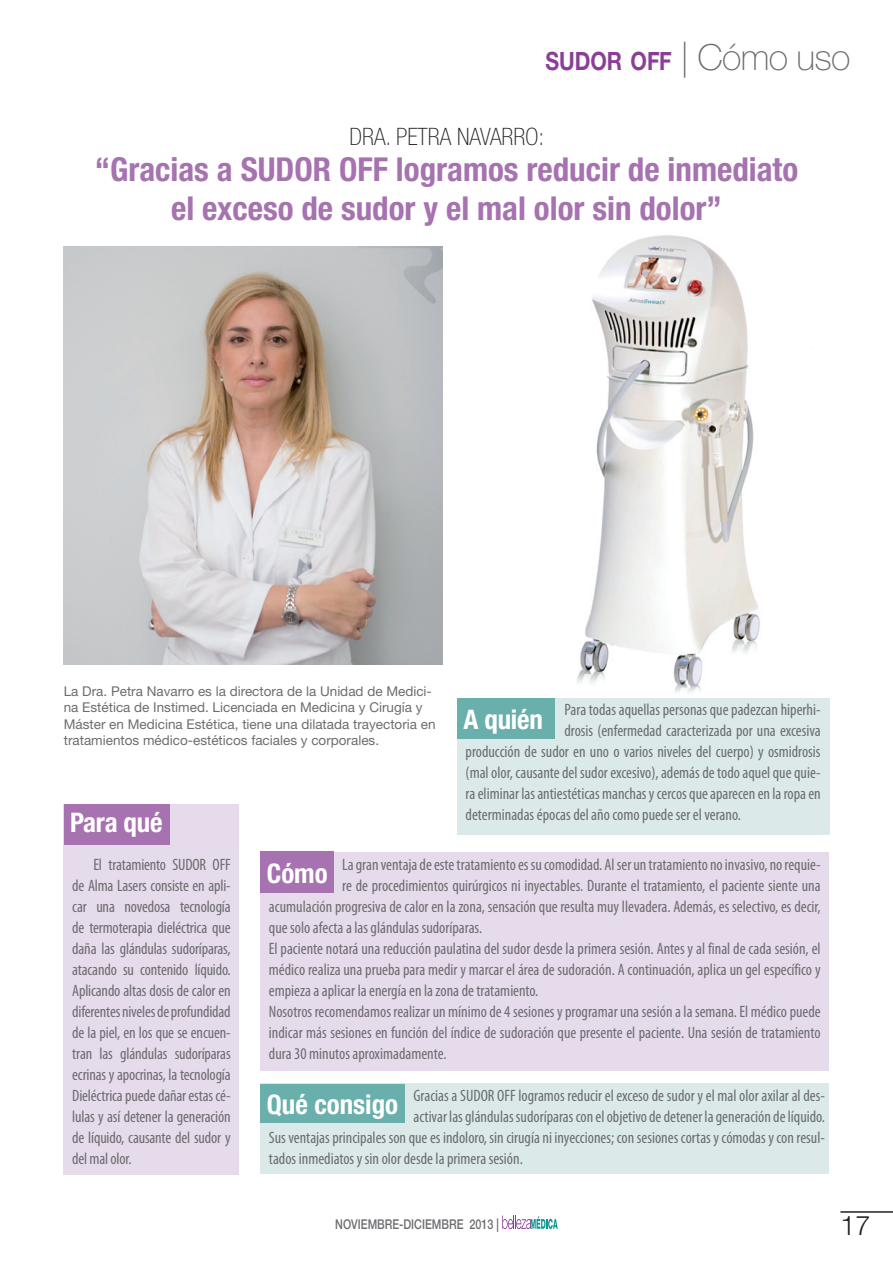
<style>
.page{position:relative;width:893px;height:1263px;background:#fff}
.page>*{position:absolute;margin:0;border:0;box-sizing:border-box;transform-origin:0 0}
.t1{font:700 condensed 33px/39px "Helvetica Neue LT Std";color:#a672b0;text-align:center}
.t2{font:700 condensed 27px "Helvetica Neue LT Std";color:#fff}
.t3{font:300 27px "Helvetica Neue LT Std";color:#231f20}
.t4{font:700 25.2px "Helvetica Neue LT Std";color:#8b3e97;scale:.84 1}
.t5{font:100 condensed 24px "Helvetica Neue LT Std";color:#231f20}
.t6{font:condensed 16.5px/21px "Myriad Pro";color:#6c6d70;text-align:justify}
.t7{font:13.5px/16.5px "Helvetica Neue LT Std";color:#6c6d70}
.t8{font:500 13.5px "Helvetica Neue LT Std";color:#6c6d70;scale:.8 1}
.s1{font-weight:100;font-size:36px;color:#6c6d70}
</style>
<div class="page">
<svg style="left:502px;top:1215px;width:56px;height:14px"></svg>
<hr style="left:840px;top:1211px;width:53px;height:2px;background:#231f20">
<img style="left:577px;top:235px;width:183px;height:458px">
<div style="left:457px;top:698px;width:372px;height:136px;background:#dbe9e8"></div>
<div style="left:457px;top:699px;width:98px;height:40px;background:#69afab"></div>
<div style="left:260px;top:852px;width:569px;height:219px;background:#e6dbeb"></div>
<div style="left:260px;top:852px;width:74px;height:39px;background:#a672b0"></div>
<div style="left:260px;top:1084px;width:569px;height:90px;background:#dbe9e8"></div>
<div style="left:260px;top:1084px;width:145px;height:38px;background:#69afab"></div>
<div style="left:64px;top:804px;width:175px;height:370px;background:#e6dbeb"></div>
<div style="left:260px;top:855px;width:74px;height:37px;background:#a672b0"></div>
<div style="left:64px;top:804px;width:106px;height:40px;background:#a672b0"></div>
<img style="left:64px;top:247px;width:378px;height:417px">
<h3 class="t4" style="left:545px;top:45px;width:365px">SUDOR OFF <span class="s1">| Cómo uso</span></h3>
<h3 class="t5" style="left:350px;top:123px;width:196px">DRA. PETRA NAVARRO:</h3>
<h1 class="t1" style="left:95px;top:149px;width:705px">“Gracias a SUDOR OFF logramos reducir de inmediato el exceso de sudor y el mal olor sin dolor”</h1>
<p class="t7" style="left:64px;top:682px;width:373px">La Dra. Petra Navarro es la directora de la Unidad de Medici&shy;na Estética de Instimed. Licenciada en Medicina y Cirugía y Máster en Medicina Estética, tiene una dilatada trayectoria en tratamientos médico-estéticos faciales y corporales.</p>
<p class="t6" style="left:564px;top:699px;width:258px">Para todas aquellas personas que padezcan hiperhi-</p>
<p class="t6" style="left:564px;top:720px;width:258px">drosis (enfermedad caracterizada por una excesiva</p>
<p class="t6" style="left:466px;top:741px;width:356px">producción de sudor en uno o varios niveles del cuerpo) y osmidrosis</p>
<p class="t6" style="left:466px;top:762px;width:357px">(mal olor, causante del sudor excesivo), además de todo aquel que quie-</p>
<p class="t6" style="left:466px;top:783px;width:357px">ra eliminar las antiestéticas manchas y cercos que aparecen en la ropa en</p>
<p class="t6" style="left:466px;top:804px;width:277px">determinadas épocas del año como puede ser el verano.</p>
<p class="t6" style="left:342px;top:853px;width:480px">La gran ventaja de este tratamiento es su comodidad. Al ser un tratamiento no invasivo, no requie-</p>
<p class="t6" style="left:342px;top:874px;width:480px">re de procedimientos quirúrgicos ni inyectables. Durante el tratamiento, el paciente siente una</p>
<p class="t6" style="left:269px;top:895px;width:553px">acumulación progresiva de calor en la zona, sensación que resulta muy llevadera. Además, es selectivo, es decir,</p>
<p class="t6" style="left:269px;top:916px;width:215px">que solo afecta a las glándulas sudoríparas.</p>
<p class="t6" style="left:269px;top:937px;width:553px">El paciente notará una reducción paulatina del sudor desde la primera sesión. Antes y al final de cada sesión, el</p>
<p class="t6" style="left:269px;top:958px;width:553px">médico realiza una prueba para medir y marcar el área de sudoración. A continuación, aplica un gel específico y</p>
<p class="t6" style="left:269px;top:979px;width:271px">empieza a aplicar la energía en la zona de tratamiento.</p>
<p class="t6" style="left:269px;top:1000px;width:553px">Nosotros recomendamos realizar un mínimo de 4 sesiones y programar una sesión a la semana. El médico puede</p>
<p class="t6" style="left:269px;top:1021px;width:553px">indicar más sesiones en función del índice de sudoración que presente el paciente. Una sesión de tratamiento</p>
<p class="t6" style="left:269px;top:1042px;width:179px">dura 30 minutos aproximadamente.</p>
<p class="t6" style="left:414px;top:1084px;width:413px">Gracias a SUDOR OFF logramos reducir el exceso de sudor y el mal olor axilar al des-</p>
<p class="t6" style="left:414px;top:1105px;width:413px">activar las glándulas sudoríparas con el objetivo de detener la generación de líquido.</p>
<p class="t6" style="left:269px;top:1126px;width:557px">Sus ventajas principales son que es indoloro, sin cirugía ni inyecciones; con sesiones cortas y cómodas y con resul-</p>
<p class="t6" style="left:269px;top:1147px;width:255px">tados inmediatos y sin olor desde la primera sesión.</p>
<h2 class="t2" style="left:463px;top:703px;width:81px">A quién</h2>
<h2 class="t2" style="left:70px;top:806px;width:94px">Para qué</h2>
<p class="t6" style="left:72px;top:854px;width:160px;text-indent:21px">El tratamiento SUDOR OFF de Alma Lasers consiste en apli&shy;car una novedosa tecnología de termoterapia dieléctrica que daña las glándulas sudoríparas, atacando su contenido líquido.<br>Aplicando altas dosis de calor en diferentes niveles de profundidad de la piel, en los que se encuen&shy;tran las glándulas sudoríparas ecrinas y apocrinas, la tecnología Dieléctrica puede dañar estas cé&shy;lulas y así detener la generación de líquido, causante del sudor y del mal olor.</p>
<h2 class="t2" style="left:267px;top:857px;width:62px">Cómo</h2>
<h2 class="t2" style="left:267px;top:1088px;width:133px">Qué consigo</h2>
<p class="t8" style="left:335px;top:1216px;width:206px">NOVIEMBRE-DICIEMBRE 2013 |</p>
<h2 class="t3" style="left:840px;top:1209px;width:32px">17</h2>
</div>
